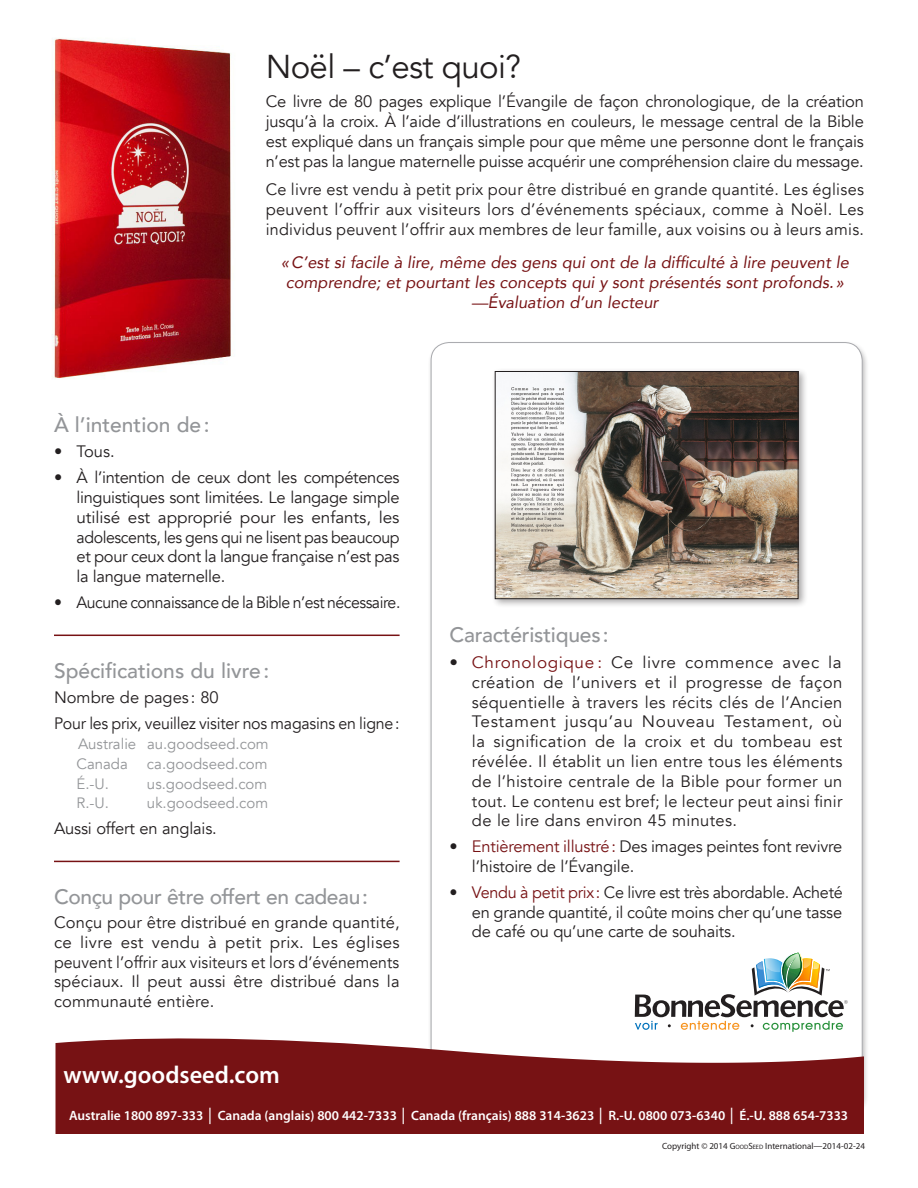
<style>
.page{position:relative;width:918px;height:1188px;background:#fff}
.page>*{position:absolute;margin:0;border:0;box-sizing:border-box;transform-origin:0 0}
.Main_text{font:33px "Avenir";letter-spacing:-.02em;color:#231f20}
.Myriad{font:600 24.45px "Myriad Pro";color:#fff}
.Main_text-2{font:500 21px "Avenir";color:#939598}
.Main_text-3{font:500 21px "Avenir";letter-spacing:-.02em;color:#939598}
.Paragraph_Style_2{font:500 21px "Avenir";letter-spacing:-.01em;color:#939598}
.Main_text-4{font:16.5px/19.8px "Avenir";letter-spacing:-.01em;color:#231f20;text-align:justify}
.text_indent{font:16.5px/19.8px "Avenir";letter-spacing:-.01em;color:#231f20;text-align:justify}
.text_indent-2{font:16.5px/19.8px "Avenir";letter-spacing:-.01em;color:#231f20;text-align:justify;scale:1.04 1}
.Main_text-5{font:italic 16.5px/19.8px "Avenir";color:#771214}
.text_indent-3{font:16.5px "Avenir";letter-spacing:-.03em;color:#231f20;scale:.96 1}
.Main_text-6{font:15px "Avenir";color:#939598}
.Telephone_numbers{font:600 13.5px "Myriad Pro";color:#fff}
.t1{font:9px "Myriad Pro";color:#231f20}
.s1{color:#771214}
.s2{font-family:"Arial";font-weight:400}
.s3{font-style:inherit}
.s4{font-size:6.3px}
</style>
<div class="page">
<div style="left:428px;top:341px;width:442px;height:778px;background:#231f20;opacity:.3"></div>
<div style="left:431px;top:343px;width:431px;height:767px;background:#fff;border-radius:18px"></div>
<svg style="left:56px;top:1034px;width:808px;height:100px;fill:#771214"></svg>
<svg style="left:635px;top:952px;width:213px;height:80px"></svg>
<hr style="left:54px;top:635px;width:346px;height:1px;background:#771214">
<hr style="left:54px;top:861px;width:346px;height:1px;background:#771214">
<div style="left:492px;top:368px;width:316px;height:241px;background:#231f20;opacity:.4"></div>
<img style="left:497px;top:373px;width:299px;height:224px">
<div style="left:495px;top:371px;width:303px;height:228px;border:1px solid #231f20"></div>
<img style="left:52px;top:38px;width:180px;height:341px">
<p class="Main_text" style="left:266px;top:47px;width:257px">Noël – c’est quoi?</p>
<p class="Main_text-4" style="left:266px;top:92px;width:600px">Ce livre de 80 pages explique l’Évangile de façon chronologique, de la création jusqu’à la croix. À l’aide d’illustrations en couleurs, le message central de la Bible est expliqué dans un français simple pour que même une personne dont le français n’est pas la langue maternelle puisse acquérir une compréhension claire du message.</p>
<p class="Main_text-4" style="left:266px;top:180px;width:600px">Ce livre est vendu à petit prix pour être distribué en grande quantité. Les églises peuvent l’offrir aux visiteurs lors d’événements spéciaux, comme à Noël. Les individus peuvent l’offrir aux membres de leur famille, aux voisins ou à leurs amis.</p>
<p class="Main_text-5" style="left:281px;top:253px;width:569px">« C’est si facile à lire, même des gens qui ont de la difficulté à lire peuvent le comprendre; et pourtant les concepts qui y sont présentés sont profonds. »</p>
<p class="Main_text-5" style="left:471px;top:292px;width:188px">—Évaluation d’un lecteur</p>
<p class="Main_text-2" style="left:54px;top:406px;width:157px">À l’intention de:</p>
<p class="text_indent" style="left:54px;top:442px;width:62px">• Tous.</p>
<p class="text_indent" style="left:76px;top:468px;width:325px;text-indent:-22px">• À l’intention de ceux dont les compétences linguistiques sont limitées. Le langage simple utilisé est approprié pour les enfants, les adolescents, les gens qui ne lisent pas beaucoup et pour ceux dont la langue française n’est pas la langue maternelle.</p>
<p class="text_indent-3" style="left:54px;top:592px;width:362px">• Aucune connaissance de la Bible n’est nécessaire.</p>
<p class="Main_text-2" style="left:54px;top:652px;width:217px">Spécifications du livre:</p>
<p class="Main_text-4" style="left:54px;top:688px;width:166px">Nombre de pages : 80</p>
<p class="Main_text-4" style="left:54px;top:714px;width:347px">Pour les prix, veuillez visiter nos magasins en ligne:</p>
<p class="Main_text-6" style="left:78px;top:735px;width:192px">Australie au.goodseed.com</p>
<p class="Main_text-6" style="left:76px;top:755px;width:53px">Canada</p>
<p class="Main_text-6" style="left:147px;top:755px;width:122px">ca.goodseed.com</p>
<p class="Main_text-6" style="left:76px;top:775px;width:34px">É.-U.</p>
<p class="Main_text-6" style="left:147px;top:775px;width:122px">us.goodseed.com</p>
<p class="Main_text-6" style="left:76px;top:794px;width:34px">R.-U.</p>
<p class="Main_text-6" style="left:147px;top:794px;width:123px">uk.goodseed.com</p>
<p class="Main_text-4" style="left:54px;top:819px;width:164px">Aussi offert en anglais.</p>
<p class="Main_text-3" style="left:54px;top:878px;width:315px">Conçu pour être offert en cadeau:</p>
<p class="Main_text-4" style="left:54px;top:913px;width:347px">Conçu pour être distribué en grande quantité, ce livre est vendu à petit prix. Les églises peuvent l’offrir aux visiteurs et lors d’événements spéciaux. Il peut aussi être distribué dans la communauté entière.</p>
<p class="Paragraph_Style_2" style="left:449px;top:617px;width:161px">Caractéristiques:</p>
<p class="text_indent-2" style="left:472px;top:653px;width:358px;text-indent:-22px">• <span class="s1">Chronologique :</span> Ce livre commence avec la création de l’univers et il progresse de façon séquentielle à travers les récits clés de l’Ancien Testament jusqu’au Nouveau Testament, où la signification de la croix et du tombeau est révélée. Il établit un lien entre tous les éléments de l’histoire centrale de la Bible pour former un tout. Le contenu est bref; le lecteur peut ainsi finir de le lire dans environ 45 minutes.</p>
<p class="text_indent" style="left:472px;top:837px;width:372px;text-indent:-22px">• <span class="s1">Entièrement illustré:</span> Des images peintes font revivre l’histoire de l’Évangile.</p>
<p class="text_indent" style="left:472px;top:883px;width:372px;text-indent:-22px">• <span class="s1">Vendu à petit prix:</span> Ce livre est très abordable. Acheté en grande quantité, il coûte moins cher qu’une tasse de café ou qu’une carte de souhaits.</p>
<p class="Myriad" style="left:63px;top:1060px;width:218px">www.goodseed.com</p>
<p class="Telephone_numbers" style="left:69px;top:1107px;width:781px">Australie 1800 897-333 <span class="s2">│</span> Canada (anglais) 800 442-7333 <span class="s2">│</span> Canada (français) 888 314-3623 <span class="s2">│</span> R.-U. 0800 073-6340 <span class="s2">│</span> É.-U. 888 654-7333</p>
<p class="t1" style="left:662px;top:1140px;width:204px">Copyright © 2014 <span class="s3">G</span><span class="s4">OOD</span><span class="s3">S</span><span class="s4">EED</span> International—2014-02-24</p>
</div>
